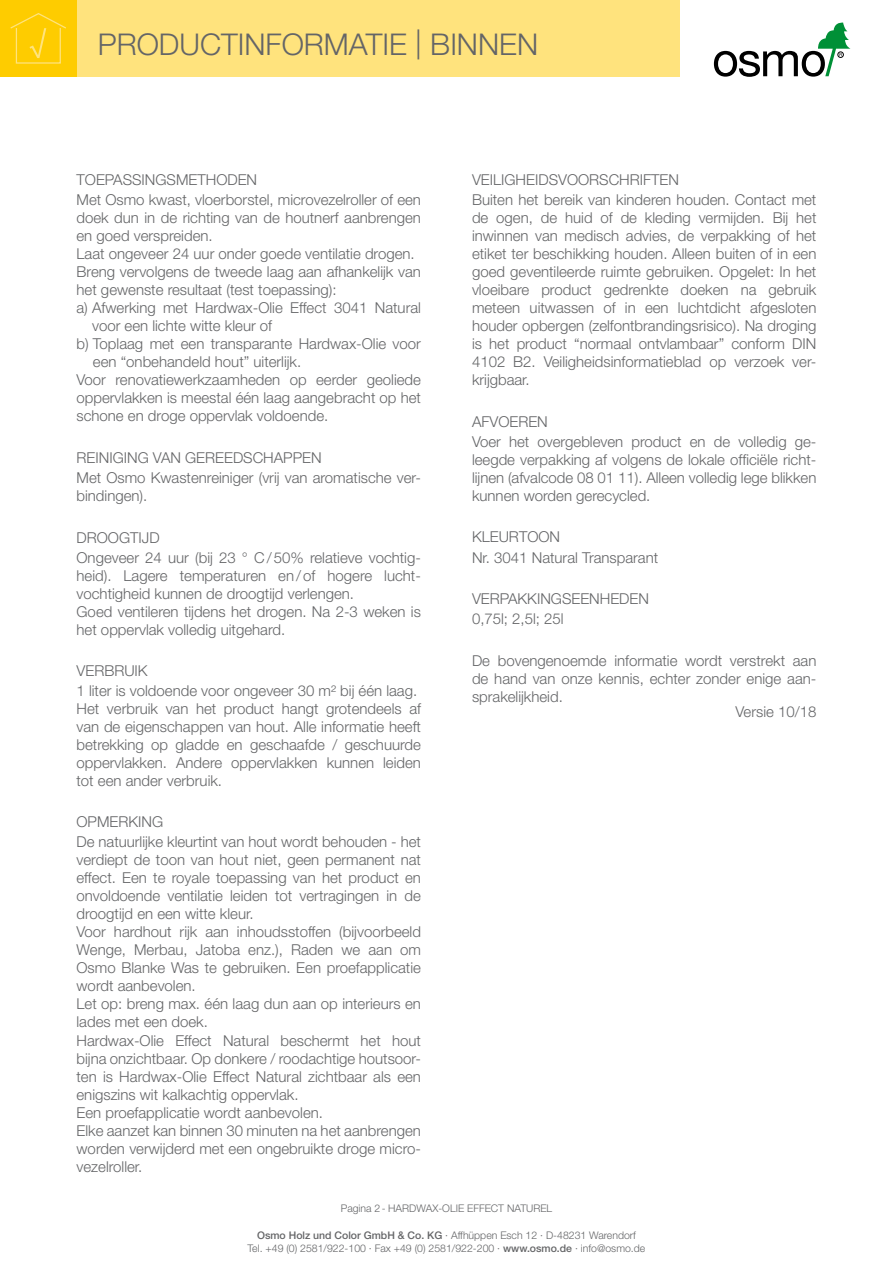
<style>
.page{position:relative;width:893px;height:1263px;background:#fff}
.page>*{position:absolute;margin:0;border:0;box-sizing:border-box;transform-origin:0 0}
.t1{font:300 30px "Helvetica Neue";color:#646567}
.t2{font:300 15px/18px "Helvetica Neue";color:#646567}
.t3{font:300 10.5px/12.6px "Helvetica Neue";color:#646567;text-align:center}
.s1{font-weight:500}
</style>
<div class="page">
<div style="left:77px;top:0;width:603px;height:77px;background:#ffe37d"></div>
<div style="left:0;top:0;width:77px;height:77px;background:#fecc00"></div>
<svg style="left:10px;top:13px;width:56px;height:51px"></svg>
<svg style="left:714px;top:23px;width:136px;height:54px"></svg>
<h1 class="t1" style="left:98px;top:26px;width:442px">PRODUCTINFORMATIE | BINNEN</h1>
<p class="t2" style="left:77px;top:169px;width:346px;line-height:20.1px">TOEPASSINGSMETHODEN<br>Met Osmo kwast, vloerborstel, microvezelroller of een</p>
<p class="t2" style="left:77px;top:209px;width:346px">doek dun in de richting van de houtnerf aanbrengen</p>
<p class="t2" style="left:77px;top:227px;width:138px">en goed verspreiden.</p>
<p class="t2" style="left:77px;top:245px;width:340px">Laat ongeveer 24 uur onder goede ventilatie drogen.</p>
<p class="t2" style="left:77px;top:263px;width:346px">Breng vervolgens de tweede laag aan afhankelijk van</p>
<p class="t2" style="left:77px;top:281px;width:262px">het gewenste resultaat (test toepassing):</p>
<p class="t2" style="left:77px;top:299px;width:346px">a) Afwerking met Hardwax-Olie Effect 3041 Natural</p>
<p class="t2" style="left:92px;top:317px;width:182px">voor een lichte witte kleur of</p>
<p class="t2" style="left:77px;top:335px;width:346px">b) Toplaag met een transparante Hardwax-Olie voor</p>
<p class="t2" style="left:93px;top:353px;width:210px">een “onbehandeld hout” uiterlijk.</p>
<p class="t2" style="left:77px;top:371px;width:346px">Voor renovatiewerkzaamheden op eerder geoliede</p>
<p class="t2" style="left:77px;top:389px;width:346px">oppervlakken is meestal één laag aangebracht op het</p>
<p class="t2" style="left:77px;top:407px;width:253px">schone en droge oppervlak voldoende.</p>
<p class="t2" style="left:77px;top:447px;width:346px;line-height:20.1px">REINIGING VAN GEREEDSCHAPPEN<br>Met Osmo Kwastenreiniger (vrij van aromatische ver-</p>
<p class="t2" style="left:77px;top:486px;width:72px">bindingen).</p>
<p class="t2" style="left:77px;top:527px;width:346px;line-height:20.1px">DROOGTIJD<br>Ongeveer 24 uur (bij 23 ° C/ 50% relatieve vochtig-</p>
<p class="t2" style="left:77px;top:566px;width:346px">heid). Lagere temperaturen en/ of hogere lucht&shy;vochtigheid kunnen de droogtijd verlengen.<br>Goed ventileren tijdens het drogen. Na 2-3 weken is het oppervlak volledig uitgehard.</p>
<p class="t2" style="left:77px;top:660px;width:342px;line-height:20.1px">VERBRUIK<br>1 liter is voldoende voor ongeveer 30 m² bij één laag.</p>
<p class="t2" style="left:77px;top:699px;width:346px;text-align:justify">Het verbruik van het product hangt grotendeels af van de eigenschappen van hout. Alle informatie heeft betrekking op gladde en geschaafde / geschuurde oppervlakken. Andere oppervlakken kunnen leiden tot een ander verbruik.</p>
<p class="t2" style="left:77px;top:812px;width:346px;line-height:20.1px">OPMERKING<br>De natuurlijke kleurtint van hout wordt behouden - het</p>
<p class="t2" style="left:77px;top:851px;width:346px">verdiept de toon van hout niet, geen permanent nat effect. Een te royale toepassing van het product en onvoldoende ventilatie leiden tot vertragingen in de droogtijd en een witte kleur.<br>Voor hardhout rijk aan inhoudsstoffen (bijvoorbeeld Wenge, Merbau, Jatoba enz.), Raden we aan om Osmo Blanke Was te gebruiken. Een proefapplicatie wordt aanbevolen.<br>Let op: breng max. één laag dun aan op interieurs en lades met een doek.<br>Hardwax-Olie Effect Natural beschermt het hout bijna onzichtbaar. Op donkere / roodachtige houtsoor&shy;ten is Hardwax-Olie Effect Natural zichtbaar als een enigszins wit kalkachtig oppervlak.<br>Een proefapplicatie wordt aanbevolen.<br>Elke aanzet kan binnen 30 minuten na het aanbrengen worden verwijderd met een ongebruikte droge micro&shy;vezelroller.</p>
<p class="t2" style="left:472px;top:169px;width:346px;line-height:20.1px">VEILIGHEIDSVOORSCHRIFTEN<br>Buiten het bereik van kinderen houden. Contact met</p>
<p class="t2" style="left:472px;top:209px;width:346px;text-align:justify">de ogen, de huid of de kleding vermijden. Bij het inwinnen van medisch advies, de verpakking of het etiket ter beschikking houden. Alleen buiten of in een goed geventileerde ruimte gebruiken. Opgelet: In het vloeibare product gedrenkte doeken na gebruik meteen uitwassen of in een luchtdicht afgesloten houder opbergen (zelfontbrandingsrisico). Na droging is het product “normaal ontvlambaar” conform DIN 4102 B2. Veiligheidsinformatieblad op verzoek ver&shy;krijgbaar.</p>
<p class="t2" style="left:472px;top:411px;width:346px;line-height:20.1px">AFVOEREN<br>Voer het overgebleven product en de volledig ge-</p>
<p class="t2" style="left:472px;top:450px;width:346px;text-align:justify">leegde verpakking af volgens de lokale officiële richt&shy;lijnen (afvalcode 08 01 11). Alleen volledig lege blikken kunnen worden gerecycled.</p>
<p class="t2" style="left:472px;top:527px;width:188px;line-height:20.1px">KLEURTOON<br>Nr. 3041 Natural Transparant</p>
<p class="t2" style="left:472px;top:588px;width:179px;line-height:20.1px">VERPAKKINGSEENHEDEN<br>0,75l; 2,5l; 25l</p>
<p class="t2" style="left:472px;top:651px;width:346px;text-align:justify">De bovengenoemde informatie wordt verstrekt aan de hand van onze kennis, echter zonder enige aan&shy;sprakelijkheid.</p>
<p class="t2" style="left:736px;top:702px;width:82px">Versie 10/18</p>
<p class="t3" style="left:341px;top:1201px;width:213px">Pagina 2- HARDWAX-OLIE EFFECT NATUREL</p>
<p class="t3" style="left:248px;top:1229px;width:399px"><span class="s1">Osmo Holz und Color GmbH &amp; Co. KG</span> · Affhüppen Esch 12 · D-48231 Warendorf<br>Tel. +49 (0) 2581/922-100 · Fax +49 (0) 2581/922-200 · <span class="s1">www.osmo.de</span> · info@osmo.de</p>
</div>
